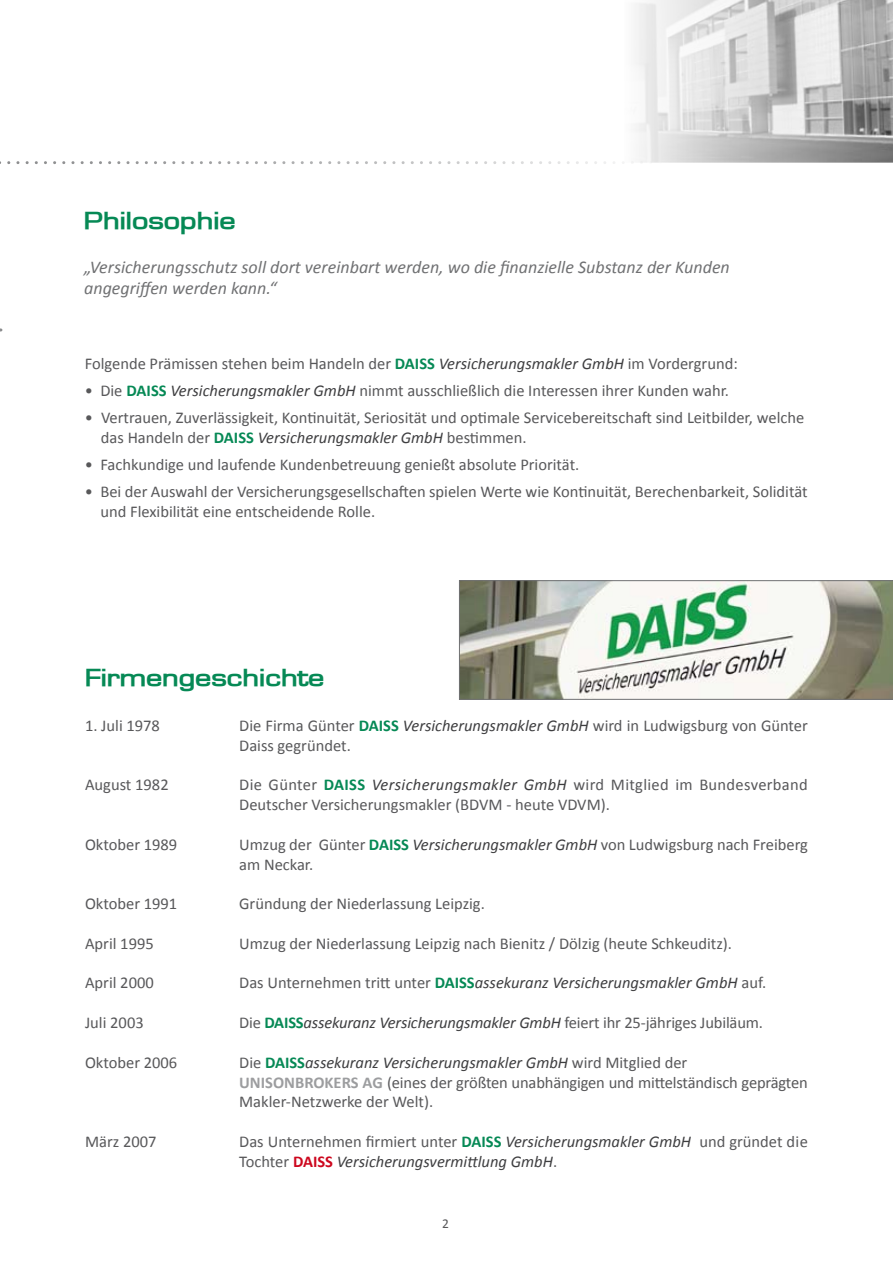
<style>
.page{position:relative;width:893px;height:1263px;background:#fff}
.page>*{position:absolute;margin:0;border:0;box-sizing:border-box;transform-origin:0 0}
.t1{font:700 22.5px "Eurasia Extended";color:#068955}
.t2{font:italic 18px/21.6px "Calibri";color:#707173}
.t3{font:16.5px/19.8px "Calibri";color:#58585a}
.t4{font:italic 16.5px/19.8px "Calibri";color:#3e3e40}
.t5{font:13.5px "Calibri";color:#58585a}
.s1{font-weight:700;color:#068955}
.s2{font-style:italic;color:#3e3e40}
.s3{font-style:normal;color:#58585a}
.s4{font-weight:700;font-style:normal;color:#068955}
.s5{font-weight:700;color:#9c9d9f}
.s6{font-weight:700;font-style:normal;color:#cd071e}
</style>
<div class="page">
<svg style="left:0;top:161px;width:624px;height:3px"></svg>
<img style="left:596px;top:0;width:297px;height:163px">
<svg style="left:459px;top:580px;width:434px;height:119px"></svg>
<h1 class="t1" style="left:84px;top:206px;width:153px">Philosophie</h1>
<p class="t2" style="left:84px;top:255px;width:647px">„Versicherungsschutz soll dort vereinbart werden, wo die finanzielle Substanz der Kunden angegriffen werden kann.“</p>
<p class="t3" style="left:85px;top:353px;width:655px">Folgende Prämissen stehen beim Handeln der <span class="s1">DAISS</span> <span class="s2">Versicherungsmakler GmbH</span> im Vordergrund:</p>
<p class="t3" style="left:85px;top:380px;width:646px">• Die <span class="s1">DAISS</span> <span class="s2">Versicherungsmakler GmbH</span> nimmt ausschließlich die Interessen ihrer Kunden wahr.</p>
<p class="t3" style="left:101px;top:407px;width:705px;text-indent:-16px">• Vertrauen, Zuverlässigkeit, Kontinuität, Seriosität und optimale Servicebereitschaft sind Leitbilder, welche das Handeln der <span class="s1">DAISS</span> <span class="s2">Versicherungsmakler GmbH</span> bestimmen.</p>
<p class="t3" style="left:85px;top:454px;width:496px">• Fachkundige und laufende Kundenbetreuung genießt absolute Priorität.</p>
<p class="t3" style="left:100px;top:481px;width:709px;text-indent:-16px">• Bei der Auswahl der Versicherungsgesellschaften spielen Werte wie Kontinuität, Berechenbarkeit, Solidität und Flexibilität eine entscheidende Rolle.</p>
<h1 class="t1" style="left:85px;top:662px;width:241px">Firmengeschichte</h1>
<p class="t3" style="left:85px;top:715px;width:76px">1. Juli 1978</p>
<p class="t3" style="left:85px;top:774px;width:85px">August 1982</p>
<p class="t3" style="left:85px;top:834px;width:94px">Oktober 1989</p>
<p class="t3" style="left:85px;top:893px;width:94px">Oktober 1991</p>
<p class="t3" style="left:85px;top:933px;width:70px">April 1995</p>
<p class="t3" style="left:85px;top:972px;width:70px">April 2000</p>
<p class="t3" style="left:85px;top:1012px;width:60px">Juli 2003</p>
<p class="t3" style="left:85px;top:1051px;width:94px">Oktober 2006</p>
<p class="t3" style="left:85px;top:1131px;width:73px">März 2007</p>
<p class="t3" style="left:239px;top:715px;width:570px">Die Firma Günter <span class="s1">DAISS</span> <span class="s2">Versicherungsmakler GmbH</span> wird in Ludwigsburg von Günter<br>Daiss gegründet.</p>
<p class="t3" style="left:239px;top:774px;width:570px">Die Günter <span class="s1">DAISS</span> <span class="s2">Versicherungsmakler GmbH</span> wird Mitglied im Bundesverband<br>Deutscher Versicherungsmakler (BDVM - heute VDVM).</p>
<p class="t3" style="left:239px;top:834px;width:570px">Umzug der Günter <span class="s1">DAISS</span> <span class="s2">Versicherungsmakler GmbH</span> von Ludwigsburg nach Freiberg am Neckar.</p>
<p class="t3" style="left:239px;top:893px;width:247px">Gründung der Niederlassung Leipzig.</p>
<p class="t3" style="left:239px;top:933px;width:494px">Umzug der Niederlassung Leipzig nach Bienitz / Dölzig (heute Schkeuditz).</p>
<p class="t4" style="left:239px;top:972px;width:528px"><span class="s3">Das Unternehmen tritt unter</span> <span class="s4">DAISS</span>assekuranz Versicherungsmakler GmbH <span class="s3">auf.</span></p>
<p class="t4" style="left:239px;top:1012px;width:525px"><span class="s3">Die</span> <span class="s4">DAISS</span>assekuranz Versicherungsmakler GmbH <span class="s3">feiert ihr 25-jähriges Jubiläum.</span></p>
<p class="t3" style="left:239px;top:1051px;width:570px">Die <span class="s1">DAISS</span><span class="s2">assekuranz Versicherungsmakler GmbH</span> wird Mitglied der<br><span class="s5">UNISONBROKERS AG</span> (eines der größten unabhängigen und mittelständisch geprägten<br>Makler-Netzwerke der Welt).</p>
<p class="t4" style="left:239px;top:1131px;width:570px"><span class="s3">Das Unternehmen firmiert unter</span> <span class="s4">DAISS</span> Versicherungsmakler GmbH <span class="s3">und gründet die<br>Tochter</span> <span class="s6">DAISS</span> Versicherungsvermittlung GmbH<span class="s3">.</span></p>
<p class="t5" style="left:442px;top:1215px;width:8px">2</p>
</div>
